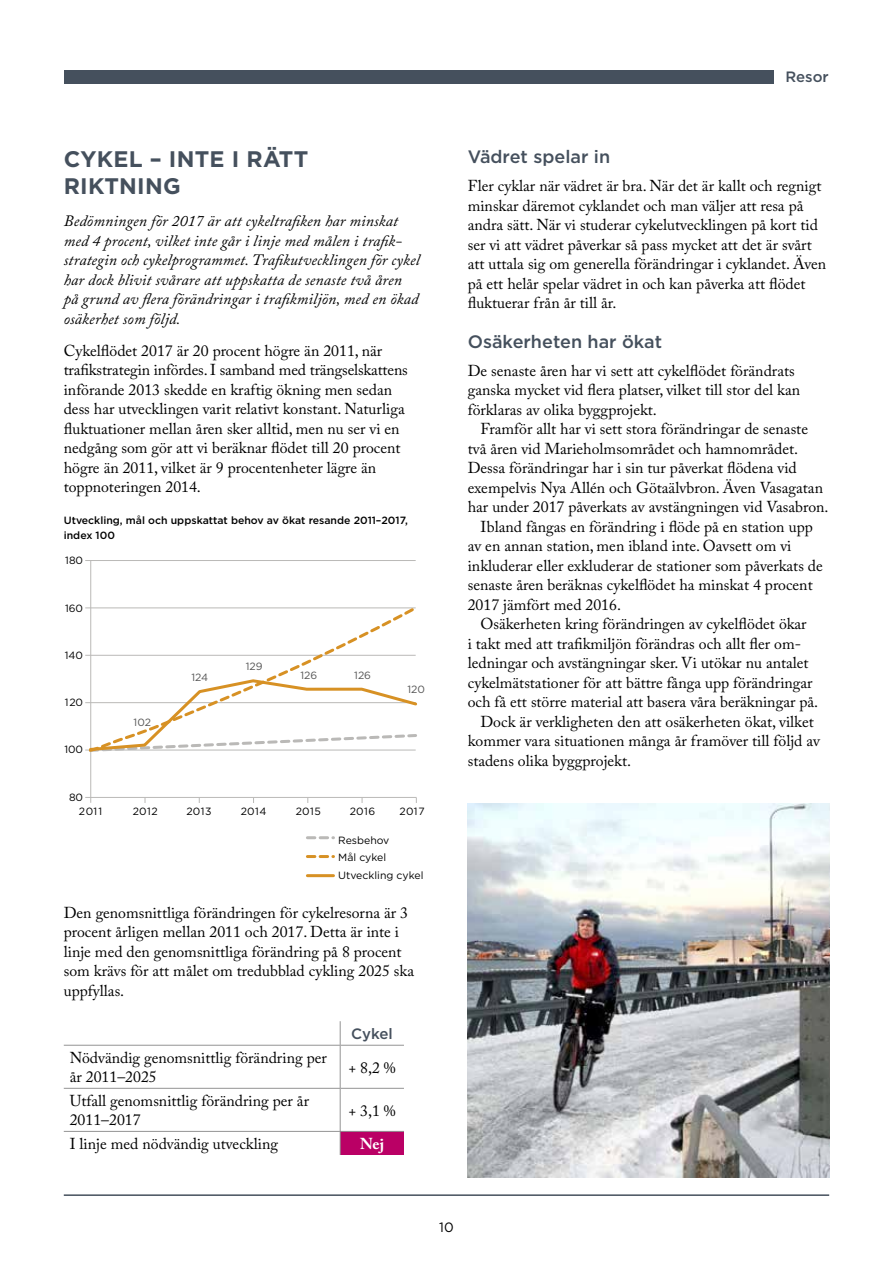
<style>
.page{position:relative;width:893px;height:1263px;background:#fff}
.page>*{position:absolute;margin:0;border:0;box-sizing:border-box;transform-origin:0 0}
.t1{font:700 22.5px/27px "Gotham";letter-spacing:.01em;color:#45505d}
.t2{font:500 18px "Gotham";color:#45505d}
.t3{font:15.75px/19.5px "Adobe Caslon Pro";color:#000}
.t4{font:italic 15.75px/19.5px "Adobe Caslon Pro";letter-spacing:.01em;color:#000}
.t5{font:700 15.75px "Adobe Caslon Pro";color:#fff}
.t6{font:500 15px "Gotham";color:#45505d}
.t7{font:13.5px "Gotham";color:#000}
.t8{font:10.5px/17.9px "Gotham";color:#000}
.t9{font:500 10.5px/15px "Gotham";color:#000}
.t10{font:10.5px "Gotham";color:#555}
</style>
<div class="page">
<hr style="left:64px;top:1194px;width:765px;height:2px;background:#45505d">
<div style="left:64px;top:70px;width:710px;height:13px;background:#45505d"></div>
<hr style="left:85px;top:797px;width:332px;height:1px;background:#bab9b7">
<hr style="left:85px;top:750px;width:331px;height:1px;background:#bab9b7">
<hr style="left:85px;top:702px;width:331px;height:1px;background:#bab9b7">
<hr style="left:85px;top:607px;width:331px;height:1px;background:#bab9b7">
<hr style="left:85px;top:655px;width:331px;height:1px;background:#bab9b7">
<hr style="left:85px;top:560px;width:331px;height:1px;background:#bab9b7">
<hr style="left:90px;top:560px;width:1px;height:243px;background:#bab9b7">
<svg style="left:307px;top:836px;width:26px;height:3px"></svg>
<svg style="left:307px;top:855px;width:26px;height:3px"></svg>
<hr style="left:307px;top:874px;width:26px;height:3px;background:#d79124">
<svg style="left:87px;top:604px;width:330px;height:150px"></svg>
<div style="left:340px;top:1131px;width:64px;height:24px;background:#ba0065"></div>
<svg style="left:340px;top:1021px;width:1px;height:24px"></svg>
<hr style="left:64px;top:1045px;width:276px;height:1px;background:#939393">
<hr style="left:340px;top:1045px;width:64px;height:1px;background:#939393">
<hr style="left:340px;top:1045px;width:1px;height:43px;background:#939393">
<hr style="left:64px;top:1088px;width:276px;height:1px;background:#939393">
<hr style="left:340px;top:1088px;width:64px;height:1px;background:#939393">
<hr style="left:340px;top:1089px;width:1px;height:42px;background:#939393">
<hr style="left:64px;top:1131px;width:276px;height:1px;background:#939393">
<hr style="left:340px;top:1131px;width:64px;height:1px;background:#939393">
<svg style="left:340px;top:1132px;width:1px;height:23px"></svg>
<img style="left:468px;top:804px;width:361px;height:374px">
<h1 class="t1" style="left:64px;top:145px;width:246px">CYKEL – INTE I RÄTT<br>RIKTNING</h1>
<p class="t4" style="left:64px;top:211px;width:357px">Bedömningen för 2017 är att cykeltrafiken har minskat med 4 procent, vilket inte går i linje med målen i trafik&shy;strategin och cykelprogrammet. Trafikutvecklingen för cykel har dock blivit svårare att uppskatta de senaste två åren på grund av flera förändringar i trafikmiljön, med en ökad osäkerhet som följd.</p>
<p class="t3" style="left:64px;top:341px;width:346px">Cykelflödet 2017 är 20 procent högre än 2011, när trafikstrategin infördes. I samband med trängselskattens införande 2013 skedde en kraftig ökning men sedan dess har utvecklingen varit relativt konstant. Naturliga fluktuationer mellan åren sker alltid, men nu ser vi en nedgång som gör att vi beräknar flödet till 20 procent högre än 2011, vilket är 9 procentenheter lägre än toppnoteringen 2014.</p>
<p class="t9" style="left:64px;top:513px;width:346px">Utveckling, mål och uppskattat behov av ökat resande 2011–2017, index 100</p>
<p class="t8" style="left:65px;top:552px;width:19px">180</p>
<p class="t8" style="left:65px;top:599px;width:20px">160</p>
<p class="t8" style="left:65px;top:646px;width:20px">140</p>
<p class="t8" style="left:65px;top:693px;width:20px">120</p>
<p class="t8" style="left:64px;top:740px;width:20px">100</p>
<p class="t8" style="left:69px;top:788px;width:16px">80</p>
<p class="t10" style="left:134px;top:715px;width:19px">102</p>
<p class="t10" style="left:191px;top:670px;width:18px">124</p>
<p class="t10" style="left:246px;top:659px;width:18px">129</p>
<p class="t10" style="left:300px;top:668px;width:18px">126</p>
<p class="t10" style="left:354px;top:668px;width:18px">126</p>
<p class="t10" style="left:407px;top:683px;width:19px">120</p>
<p class="t8" style="left:79px;top:802px;width:25px">2011</p>
<p class="t8" style="left:133px;top:802px;width:27px">2012</p>
<p class="t8" style="left:186px;top:802px;width:27px">2013</p>
<p class="t8" style="left:241px;top:802px;width:27px">2014</p>
<p class="t8" style="left:296px;top:802px;width:27px">2015</p>
<p class="t8" style="left:350px;top:802px;width:27px">2016</p>
<p class="t8" style="left:400px;top:802px;width:27px">2017</p>
<p class="t8" style="left:338px;top:831px;width:87px">Resbehov<br>Mål cykel<br>Utveckling cykel</p>
<p class="t3" style="left:64px;top:902px;width:352px">Den genomsnittliga förändringen för cykelresorna är 3 procent årligen mellan 2011 och 2017. Detta är inte i linje med den genomsnittliga förändring på 8 procent som krävs för att målet om tredubblad cykling 2025 ska uppfyllas.</p>
<p class="t6" style="left:351px;top:1024px;width:43px">Cykel</p>
<p class="t3" style="left:70px;top:1047px;width:259px">Nödvändig genomsnittlig förändring per år 2011–2025</p>
<p class="t3" style="left:348px;top:1057px;width:49px">+ 8,2 %</p>
<p class="t3" style="left:70px;top:1091px;width:241px">Utfall genomsnittlig förändring per år<br>2011–2017</p>
<p class="t3" style="left:348px;top:1100px;width:49px">+ 3,1 %</p>
<p class="t3" style="left:70px;top:1134px;width:210px">I linje med nödvändig utveckling</p>
<p class="t5" style="left:360px;top:1134px;width:26px">Nej</p>
<p class="t6" style="left:785px;top:67px;width:45px">Resor</p>
<p class="t2" style="left:468px;top:145px;width:144px">Vädret spelar in</p>
<p class="t3" style="left:468px;top:176px;width:360px">Fler cyklar när vädret är bra. När det är kallt och regnigt minskar däremot cyklandet och man väljer att resa på andra sätt. När vi studerar cykelutvecklingen på kort tid ser vi att vädret påverkar så pass mycket att det är svårt att uttala sig om generella förändringar i cyklandet. Även på ett helår spelar vädret in och kan påverka att flödet fluktuerar från år till år.</p>
<p class="t2" style="left:468px;top:330px;width:196px">Osäkerheten har ökat</p>
<p class="t3" style="left:468px;top:361px;width:334px">De senaste åren har vi sett att cykelflödet förändrats ganska mycket vid flera platser, vilket till stor del kan förklaras av olika byggprojekt.</p>
<p class="t3" style="left:480px;top:419px;width:329px">Framför allt har vi sett stora förändringar de senaste</p>
<p class="t3" style="left:468px;top:439px;width:332px">två åren vid Marieholmsområdet och hamnområdet.</p>
<p class="t3" style="left:468px;top:458px;width:330px">Dessa förändringar har i sin tur påverkat flödena vid</p>
<p class="t3" style="left:468px;top:478px;width:357px">exempelvis Nya Allén och Götaälvbron. Även Vasagatan</p>
<p class="t3" style="left:468px;top:497px;width:362px">har under 2017 påverkats av avstängningen vid Vasabron.</p>
<p class="t3" style="left:480px;top:517px;width:334px">Ibland fångas en förändring i flöde på en station upp</p>
<p class="t3" style="left:468px;top:536px;width:325px">av en annan station, men ibland inte. Oavsett om vi</p>
<p class="t3" style="left:468px;top:556px;width:357px">inkluderar eller exkluderar de stationer som påverkats de</p>
<p class="t3" style="left:468px;top:575px;width:346px">senaste åren beräknas cykelflödet ha minskat 4 procent</p>
<p class="t3" style="left:468px;top:595px;width:155px">2017 jämfört med 2016.</p>
<p class="t3" style="left:480px;top:614px;width:328px">Osäkerheten kring förändringen av cykelflödet ökar</p>
<p class="t3" style="left:468px;top:634px;width:335px">i takt med att trafikmiljön förändras och allt fler om-</p>
<p class="t3" style="left:468px;top:653px;width:342px">ledningar och avstängningar sker. Vi utökar nu antalet</p>
<p class="t3" style="left:468px;top:673px;width:346px">cykelmätstationer för att bättre fånga upp förändringar</p>
<p class="t3" style="left:468px;top:692px;width:352px">och få ett större material att basera våra beräkningar på.</p>
<p class="t3" style="left:480px;top:712px;width:335px">Dock är verkligheten den att osäkerheten ökat, vilket</p>
<p class="t3" style="left:468px;top:731px;width:354px">kommer vara situationen många år framöver till följd av</p>
<p class="t3" style="left:468px;top:751px;width:165px">stadens olika byggprojekt.</p>
<p class="t7" style="left:439px;top:1218px;width:16px">10</p>
</div>
